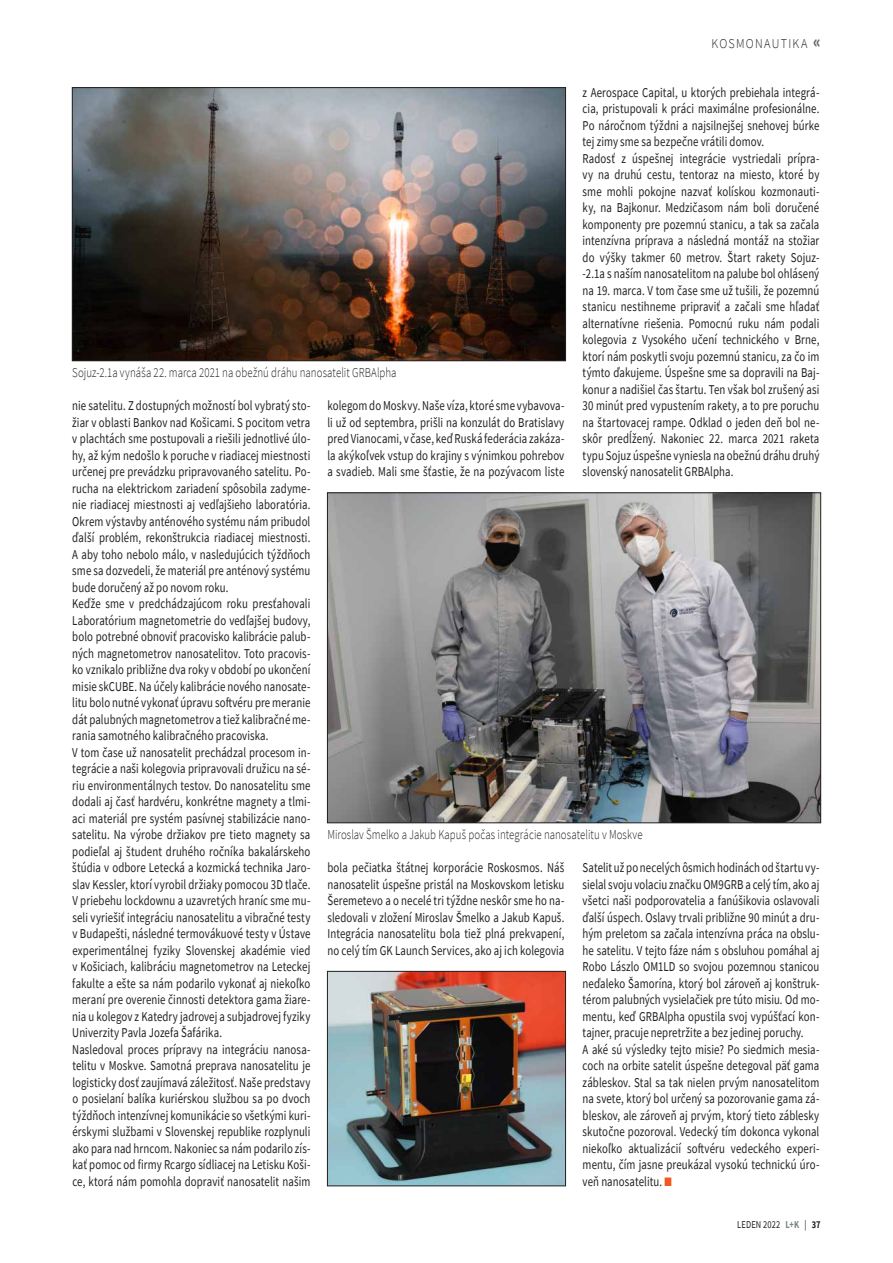
<style>
.page{position:relative;width:893px;height:1263px;background:#fff}
.page>*{position:absolute;margin:0;border:0;box-sizing:border-box;transform-origin:0 0}
.t1{font:13.5px/16.5px "Source Sans Pro";letter-spacing:.01em;color:#231f20;scale:.8 1}
.t2{font:300 13.5px "Source Sans Pro";letter-spacing:.01em;color:#231f20;scale:.8 1}
.t3{font:300 13.5px "Source Sans Pro";letter-spacing:.105em;color:#231f20;scale:.9 1}
.t4{font:10.5px "Source Sans Pro";letter-spacing:.02em;color:#231f20;scale:.8 1}
.s1{font-weight:700;font-size:19.5px;color:#636366}
.s2{color:#f15921}
.s3{font-weight:700;color:#7a8681}
.s4{font-weight:700}
</style>
<div class="page">
<img style="left:74px;top:89px;width:490px;height:270px">
<div style="left:72px;top:87px;width:494px;height:274px;border:1px solid #231f20"></div>
<img style="left:329px;top:495px;width:490px;height:326px">
<div style="left:327px;top:493px;width:494px;height:330px;border:1px solid #231f20"></div>
<img style="left:329px;top:973px;width:235px;height:211px">
<div style="left:327px;top:971px;width:239px;height:215px;border:1px solid #231f20"></div>
<p class="t3" style="left:712px;top:35px;width:123px">Kosmonautik a <span class="s1">«</span></p>
<p class="t1" style="left:583px;top:84px;width:297px">z Aerospace Capital, u ktorých prebiehala integrá&shy;cia, pristupovali k práci maximálne profesionálne.<br>Po náročnom týždni a najsilnejšej snehovej búrke tej zimy sme sa bezpečne vrátili domov.<br>Radosť z úspešnej integrácie vystriedali prípra&shy;vy na druhú cestu, tentoraz na miesto, ktoré by sme mohli pokojne nazvať kolískou kozmonauti&shy;ky, na Bajkonur. Medzičasom nám boli doručené komponenty pre pozemnú stanicu, a tak sa začala intenzívna príprava a následná montáž na stožiar do výšky takmer 60 metrov. Štart rakety Sojuz--2.1a s naším nanosatelitom na palube bol ohlásený na 19. marca. V tom čase sme už tušili, že pozemnú stanicu nestihneme pripraviť a začali sme hľadať alternatívne riešenia. Pomocnú ruku nám podali kolegovia z Vysokého učení technického v Brne, ktorí nám poskytli svoju pozemnú stanicu, za čo im týmto ďakujeme. Úspešne sme sa dopravili na Baj&shy;konur a nadišiel čas štartu. Ten však bol zrušený asi 30 minút pred vypustením rakety, a to pre poruchu na štartovacej rampe. Odklad o jeden deň bol ne&shy;skôr predĺžený. Nakoniec 22. marca 2021 raketa typu Sojuz úspešne vyniesla na obežnú dráhu druhý slovenský nanosatelit GRBAlpha.</p>
<p class="t2" style="left:72px;top:364px;width:407px">Sojuz-2.1a vynáša 22. marca 2021 na obežnú dráhu nanosatelit GRBAlpha</p>
<p class="t1" style="left:72px;top:397px;width:299px">nie satelitu. Z dostupných možností bol vybratý sto&shy;žiar v oblasti Bankov nad Košicami. S pocitom vetra v plachtách sme postupovali a riešili jednotlivé úlo&shy;hy, až kým nedošlo k poruche v riadiacej miestnosti určenej pre prevádzku pripravovaného satelitu. Po&shy;rucha na elektrickom zariadení spôsobila zadyme&shy;nie riadiacej miestnosti aj vedľajšieho laboratória.<br>Okrem výstavby anténového systému nám pribudol ďalší problém, rekonštrukcia riadiacej miestnosti.<br>A aby toho nebolo málo, v nasledujúcich týždňoch sme sa dozvedeli, že materiál pre anténový systému bude doručený až po novom roku.<br>Keďže sme v predchádzajúcom roku presťahovali Laboratórium magnetometrie do vedľajšej budovy, bolo potrebné obnoviť pracovisko kalibrácie palub&shy;ných magnetometrov nanosatelitov. Toto pracovis&shy;ko vznikalo približne dva roky v období po ukončení misie skCUBE. Na účely kalibrácie nového nanosate&shy;litu bolo nutné vykonať úpravu softvéru pre meranie dát palubných magnetometrov a tiež kalibračné me&shy;rania samotného kalibračného pracoviska.<br>V tom čase už nanosatelit prechádzal procesom in&shy;tegrácie a naši kolegovia pripravovali družicu na sé&shy;riu environmentálnych testov. Do nanosatelitu sme dodali aj časť hardvéru, konkrétne magnety a tlmi&shy;aci materiál pre systém pasívnej stabilizácie nano&shy;satelitu. Na výrobe držiakov pre tieto magnety sa podieľal aj študent druhého ročníka bakalárskeho štúdia v odbore Letecká a kozmická technika Jaro&shy;slav Kessler, ktorí vyrobil držiaky pomocou 3D tlače.<br>V priebehu lockdownu a uzavretých hraníc sme mu&shy;seli vyriešiť integráciu nanosatelitu a vibračné testy v Budapešti, následné termovákuové testy v Ústave experimentálnej fyziky Slovenskej akadémie vied v Košiciach, kalibráciu magnetometrov na Leteckej fakulte a ešte sa nám podarilo vykonať aj niekoľko meraní pre overenie činnosti detektora gama žiare&shy;nia u kolegov z Katedry jadrovej a subjadrovej fyziky Univerzity Pavla Jozefa Šafárika.<br>Nasledoval proces prípravy na integráciu nanosa&shy;telitu v Moskve. Samotná preprava nanosatelitu je logisticky dosť zaujímavá záležitosť. Naše predstavy o posielaní balíka kuriérskou službou sa po dvoch týždňoch intenzívnej komunikácie so všetkými kuri&shy;érskymi službami v Slovenskej republike rozplynuli ako para nad hrncom. Nakoniec sa nám podarilo zís&shy;kať pomoc od firmy Rcargo sídliacej na Letisku Koši&shy;ce, ktorá nám pomohla dopraviť nanosatelit našim</p>
<p class="t1" style="left:327px;top:397px;width:298px;text-align:justify">kolegom do Moskvy. Naše víza, ktoré sme vybavova&shy;li už od septembra, prišli na konzulát do Bratislavy pred Vianocami, v čase, keď Ruská federácia zakáza&shy;la akýkoľvek vstup do krajiny s výnimkou pohrebov a svadieb. Mali sme šťastie, že na pozývacom liste</p>
<p class="t2" style="left:327px;top:826px;width:395px">Miroslav Šmelko a Jakub Kapuš počas integrácie nanosatelitu v Moskve</p>
<p class="t1" style="left:583px;top:859px;width:297px">Satelit už po necelých ôsmich hodinách od štartu vy&shy;sielal svoju volaciu značku OM9GRB a celý tím, ako aj všetci naši podporovatelia a fanúšikovia oslavovali ďalší úspech. Oslavy trvali približne 90 minút a dru&shy;hým preletom sa začala intenzívna práca na obslu&shy;he satelitu. V tejto fáze nám s obsluhou pomáhal aj Robo Lászlo OM1LD so svojou pozemnou stanicou neďaleko Šamorína, ktorý bol zároveň aj konštruk&shy;térom palubných vysielačiek pre túto misiu. Od mo&shy;mentu, keď GRBAlpha opustila svoj vypúšťací kon&shy;tajner, pracuje nepretržite a bez jedinej poruchy.<br>A aké sú výsledky tejto misie? Po siedmich mesia&shy;coch na orbite satelit úspešne detegoval päť gama zábleskov. Stal sa tak nielen prvým nanosatelitom na svete, ktorý bol určený sa pozorovanie gama zá&shy;bleskov, ale zároveň aj prvým, ktorý tieto záblesky skutočne pozoroval. Vedecký tím dokonca vykonal niekoľko aktualizácií softvéru vedeckého experi&shy;mentu, čím jasne preukázal vysokú technickú úro&shy;veň nanosatelitu. <span class="s2">■</span></p>
<p class="t1" style="left:327px;top:859px;width:298px;text-align:justify">bola pečiatka štátnej korporácie Roskosmos. Náš nanosatelit úspešne pristál na Moskovskom letisku Šeremetevo a o necelé tri týždne neskôr sme ho na&shy;sledovali v zložení Miroslav Šmelko a Jakub Kapuš.<br>Integrácia nanosatelitu bola tiež plná prekvapení, no celý tím GK Launch Services, ako aj ich kolegovia</p>
<p class="t4" style="left:737px;top:1218px;width:106px">leden 2022 <span class="s3">L+K</span> | <span class="s4">37</span></p>
</div>
